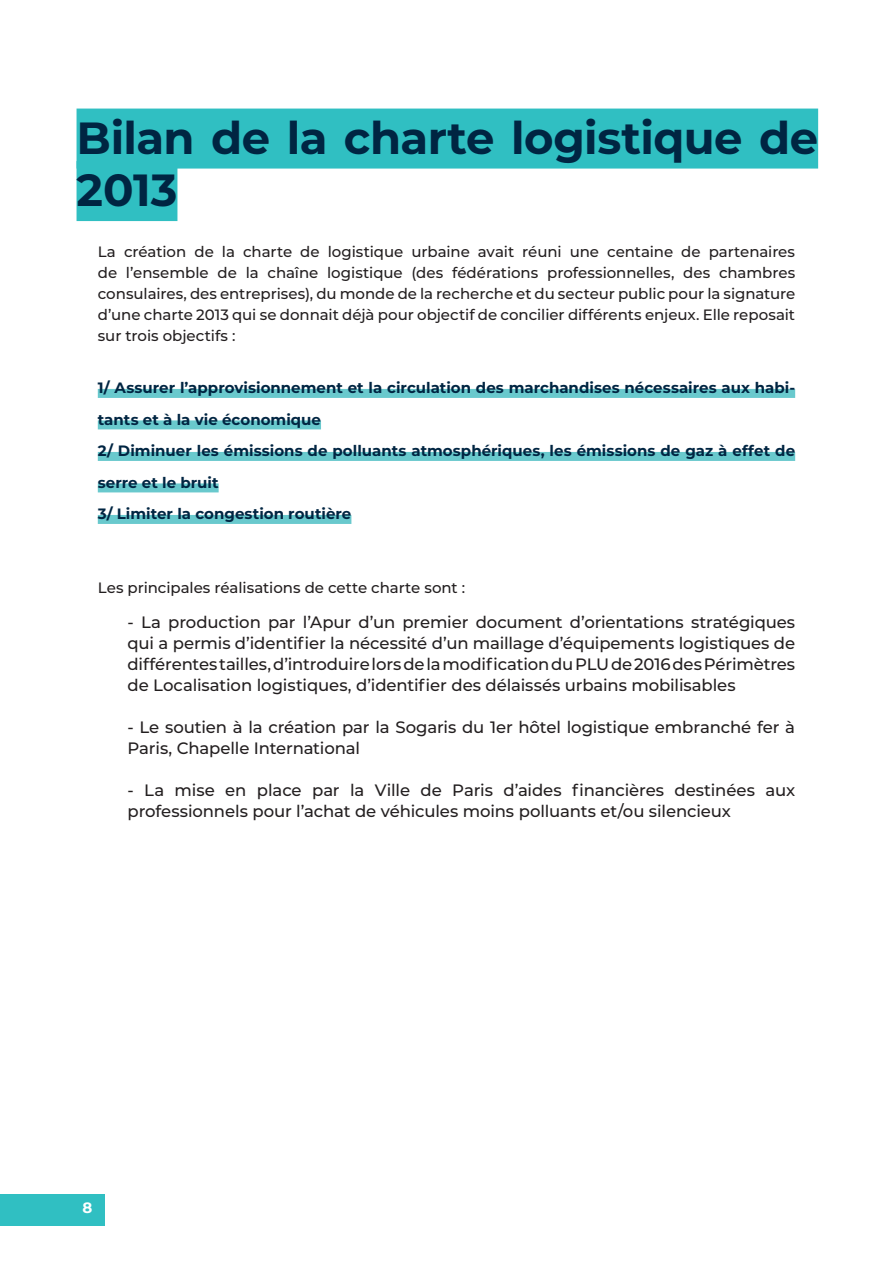
<style>
.page{position:relative;width:893px;height:1263px;background:#fff}
.page>*{position:absolute;margin:0;border:0;box-sizing:border-box;transform-origin:0 0}
.t1{font:700 45px/52.5px "Montserrat";letter-spacing:-.01em;color:#002542}
.t2{font:500 16.5px/21px "Montserrat";letter-spacing:-.005em;color:#231f20}
.t3{font:500 15px/21px "Montserrat";letter-spacing:-.005em;color:#231f20;text-align:justify}
.t4{font:700 15px/31.5px "Montserrat";color:#002542}
.t5{font:700 15px "Montserrat";color:#fff}
</style>
<div class="page">
<div style="left:0;top:1194px;width:104px;height:32px;background:#30bfc2"></div>
<div style="left:77px;top:109px;width:741px;height:60px;background:#30bfc2"></div>
<div style="left:77px;top:161px;width:100px;height:60px;background:#30bfc2"></div>
<div style="left:98px;top:389px;width:697px;height:9px;background:#69c9cd"></div>
<div style="left:98px;top:420px;width:223px;height:9px;background:#69c9cd"></div>
<div style="left:98px;top:452px;width:697px;height:9px;background:#69c9cd"></div>
<div style="left:98px;top:483px;width:121px;height:9px;background:#69c9cd"></div>
<div style="left:98px;top:515px;width:253px;height:9px;background:#69c9cd"></div>
<p class="t1" style="left:77px;top:109px;width:743px">Bilan de la charte logistique de<br>2013</p>
<p class="t3" style="left:98px;top:240px;width:699px">La création de la charte de logistique urbaine avait réuni une centaine de partenaires de l’ensemble de la chaîne logistique (des fédérations professionnelles, des chambres consulaires, des entreprises), du monde de la recherche et du secteur public pour la signature d’une charte 2013 qui se donnait déjà pour objectif de concilier différents enjeux. Elle reposait sur trois objectifs :</p>
<p class="t4" style="left:98px;top:372px;width:699px">1/ Assurer l’approvisionnement et la circulation des marchandises nécessaires aux habi&shy;tants et à la vie économique</p>
<p class="t4" style="left:98px;top:435px;width:699px">2/ Diminuer les émissions de polluants atmosphériques, les émissions de gaz à effet de serre et le bruit</p>
<p class="t4" style="left:98px;top:498px;width:255px">3/ Limiter la congestion routière</p>
<p class="t3" style="left:98px;top:577px;width:369px">Les principales réalisations de cette charte sont :</p>
<p class="t2" style="left:128px;top:611px;width:669px;text-align:justify">- La production par l’Apur d’un premier document d’orientations stratégiques qui a permis d’identifier la nécessité d’un maillage d’équipements logistiques de différentes tailles, d’introduire lors de la modification du PLU de 2016 des Périmètres de Localisation logistiques, d’identifier des délaissés urbains mobilisables</p>
<p class="t2" style="left:128px;top:716px;width:669px">- Le soutien à la création par la Sogaris du 1er hôtel logistique embranché fer à<br>Paris, Chapelle International</p>
<p class="t2" style="left:128px;top:779px;width:669px">- La mise en place par la Ville de Paris d’aides financières destinées aux professionnels pour l’achat de véhicules moins polluants et/ou silencieux</p>
<p class="t5" style="left:83px;top:1196px;width:11px">8</p>
</div>
